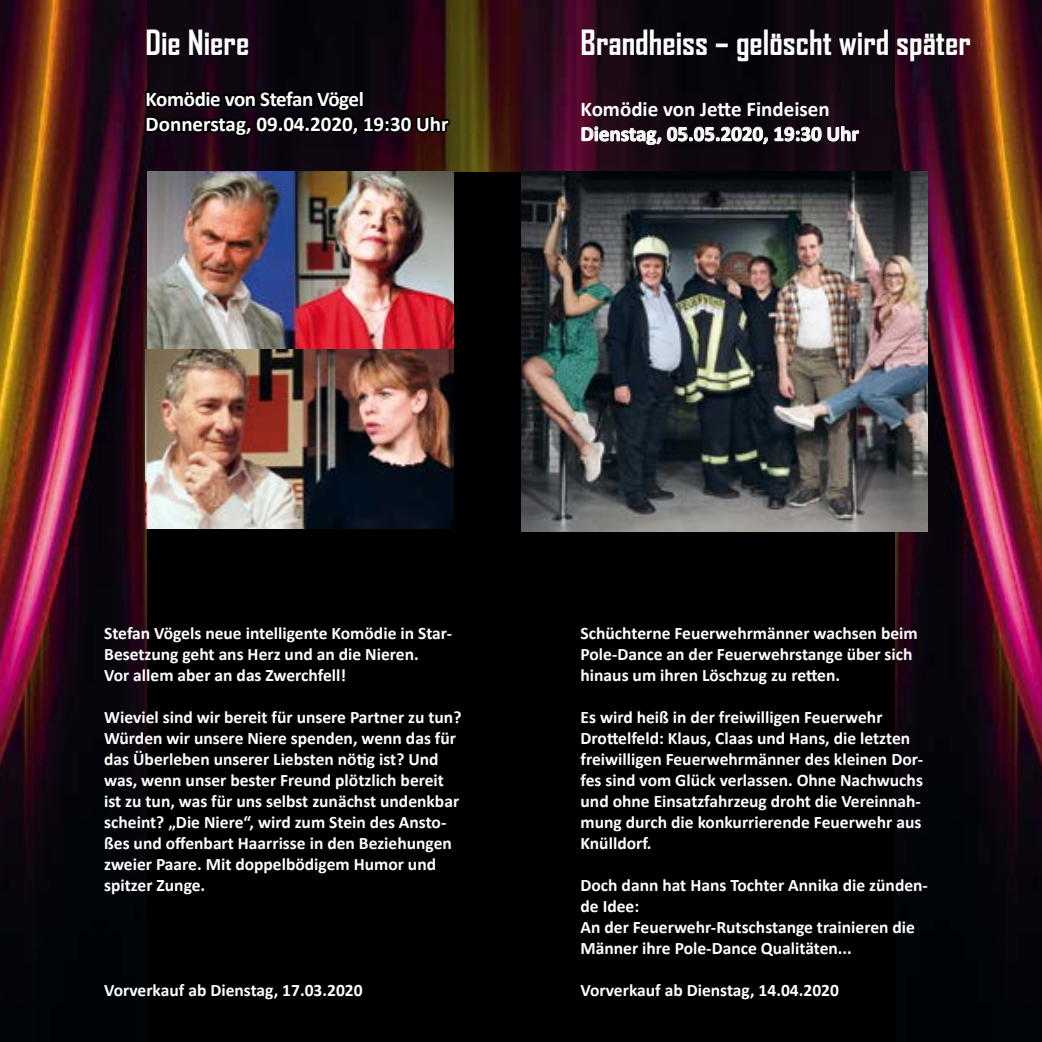
<style>
.page{position:relative;width:1042px;height:1042px;background:#fff}
.page>*{position:absolute;margin:0;border:0;box-sizing:border-box;transform-origin:0 0}
.t1{font:700 33.25px "Agency FB";color:#fff}
.t2{font:700 21px/25.2px "Calibri";color:#fff}
.t3{font:700 17.5px/21px "Calibri";color:#fff}
</style>
<div class="page">
<div style="left:0;top:151px;width:521px;height:891px;background:#000"></div>
<div style="left:521px;top:156px;width:521px;height:886px;background:#000"></div>
<img style="left:146px;top:0;width:749px;height:171px">
<img style="left:895px;top:0;width:147px;height:962px">
<img style="left:0;top:0;width:146px;height:962px">
<svg style="left:142px;top:70px;width:310px;height:69px;background:#0f040a"></svg>
<img style="left:521px;top:171px;width:406px;height:360px">
<svg style="left:581px;top:126px;width:187px;height:19px;background:#544951"></svg>
<svg style="left:774px;top:126px;width:85px;height:16px"></svg>
<img style="left:146px;top:171px;width:308px;height:357px">
<h1 class="t1" style="left:146px;top:22px;width:105px">Die Niere</h1>
<p class="t2" style="left:146px;top:86px;width:304px">Komödie von Stefan Vögel<br>Donnerstag, 09.04.2020, 19:30 Uhr</p>
<h1 class="t1" style="left:580px;top:22px;width:392px">Brandheiss – gelöscht wird später</h1>
<p class="t2" style="left:580px;top:96px;width:280px">Komödie von Jette Findeisen<br>Dienstag, 05.05.2020, 19:30 Uhr</p>
<p class="t3" style="left:104px;top:623px;width:349px">Stefan Vögels neue intelligente Komödie in Star-<br>Besetzung geht ans Herz und an die Nieren.<br>Vor allem aber an das Zwerchfell!</p>
<p class="t3" style="left:104px;top:707px;width:359px">Wieviel sind wir bereit für unsere Partner zu tun?<br>Würden wir unsere Niere spenden, wenn das für das Überleben unserer Liebsten nötig ist? Und was, wenn unser bester Freund plötzlich bereit ist zu tun, was für uns selbst zunächst undenkbar scheint? „Die Niere“, wird zum Stein des Ansto&shy;ßes und offenbart Haarrisse in den Beziehungen zweier Paare. Mit doppelbödigem Humor und spitzer Zunge.</p>
<p class="t3" style="left:104px;top:980px;width:260px">Vorverkauf ab Dienstag, 17.03.2020</p>
<p class="t3" style="left:580px;top:623px;width:339px">Schüchterne Feuerwehrmänner wachsen beim<br>Pole-Dance an der Feuerwehrstange über sich hinaus um ihren Löschzug zu retten.</p>
<p class="t3" style="left:580px;top:707px;width:344px">Es wird heiß in der freiwilligen Feuerwehr Drottelfeld: Klaus, Claas und Hans, die letzten freiwilligen Feuerwehrmänner des kleinen Dor&shy;fes sind vom Glück verlassen. Ohne Nachwuchs und ohne Einsatzfahrzeug droht die Vereinnah&shy;mung durch die konkurrierende Feuerwehr aus Knülldorf.</p>
<p class="t3" style="left:580px;top:875px;width:349px">Doch dann hat Hans Tochter Annika die zünden&shy;de Idee:<br>An der Feuerwehr-Rutschstange trainieren die Männer ihre Pole-Dance Qualitäten...</p>
<p class="t3" style="left:580px;top:980px;width:260px">Vorverkauf ab Dienstag, 14.04.2020</p>
</div>
